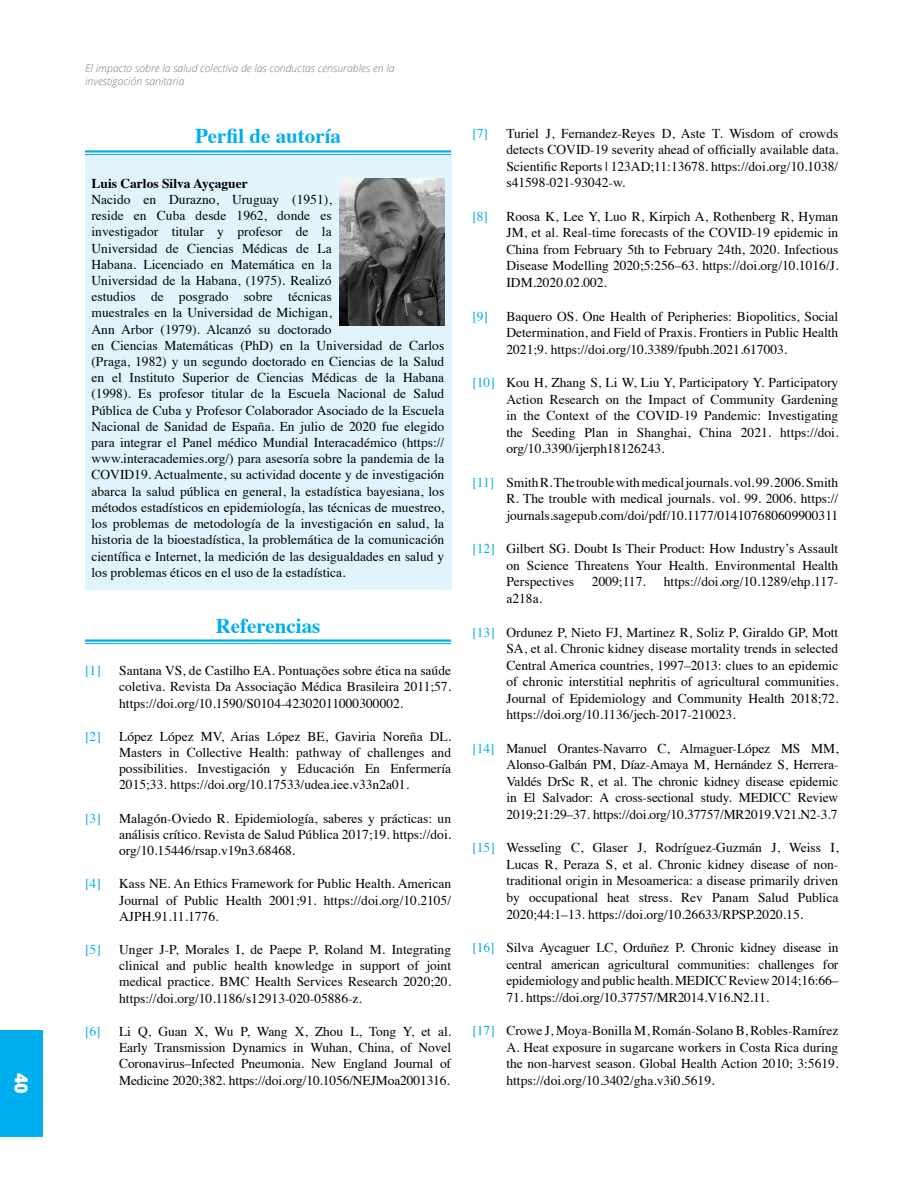
<style>
.page{position:relative;width:915px;height:1191px;background:#fff}
.page>*{position:absolute;margin:0;border:0;box-sizing:border-box;transform-origin:0 0}
.t1{font:700 21px "Times";color:#00aeef}
.t2{font:800 18px "Open Sans";color:#fff}
.t3{font:13.5px/16.2px "Times";color:#000;text-align:justify}
.t4{font:13.5px "Times";color:#00aeef}
.t5{font:700 13.5px "Times";color:#000}
.t6{font:italic 300 10.5px/12.6px "Open Sans";color:#7c7c7c}
.s1{color:#00aeef}
</style>
<div class="page">
<div style="left:0;top:1030px;width:43px;height:106px;background:#00aeef"></div>
<hr style="left:85px;top:639px;width:366px;height:2px;background:#00aeef">
<hr style="left:85px;top:643px;width:366px;height:1px;background:#00aeef">
<div style="left:85px;top:155px;width:366px;height:435px;background:#e1f4fd"></div>
<img style="left:339px;top:178px;width:105px;height:148px">
<hr style="left:85px;top:150px;width:366px;height:3px;background:#00aeef">
<hr style="left:85px;top:154px;width:366px;height:1px;background:#00aeef">
<h2 class="t2" style="left:35px;top:1072px;width:23px;rotate:90deg">40</h2>
<p class="t6" style="left:85px;top:62px;width:311px">El impacto sobre la salud colectiva de las conductas censurables en la investigación sanitaria</p>
<h1 class="t1" style="left:195px;top:116px;width:147px">Perfil de autoría</h1>
<p class="t5" style="left:91px;top:170px;width:158px">Luis Carlos Silva Ayçaguer</p>
<p class="t3" style="left:91px;top:190px;width:354px;text-align:left">Nacido en Durazno, Uruguay (1951),<br>reside en Cuba desde 1962, donde es<br>investigador titular y profesor de la<br>Universidad de Ciencias Médicas de La<br>Habana. Licenciado en Matemática en la<br>Universidad de la Habana, (1975). Realizó<br>estudios de posgrado sobre técnicas<br>muestrales en la Universidad de Michigan,<br>Ann Arbor (1979). Alcanzó su doctorado<br>en Ciencias Matemáticas (PhD) en la Universidad de Carlos (Praga, 1982) y un segundo doctorado en Ciencias de la Salud en el Instituto Superior de Ciencias Médicas de la Habana (1998). Es profesor titular de la Escuela Nacional de Salud Pública de Cuba y Profesor Colaborador Asociado de la Escuela Nacional de Sanidad de España. En julio de 2020 fue elegido para integrar el Panel médico Mundial Interacadémico (https:// www.interacademies.org/) para asesoría sobre la pandemia de la COVID19. Actualmente, su actividad docente y de investigación abarca la salud pública en general, la estadística bayesiana, los métodos estadísticos en epidemiología, las técnicas de muestreo, los problemas de metodología de la investigación en salud, la historia de la bioestadística, la problemática de la comunicación científica e Internet, la medición de las desigualdades en salud y los problemas éticos en el uso de la estadística.</p>
<h1 class="t1" style="left:216px;top:605px;width:106px">Referencias</h1>
<p class="t4" style="left:85px;top:658px;width:17px">[1]</p>
<p class="t3" style="left:119px;top:661px;width:333px">Santana VS, de Castilho EA. Pontuações sobre ética na saúde coletiva. Revista Da Associação Médica Brasileira 2011;57. https://doi.org/10.1590/S0104-42302011000300002.</p>
<p class="t4" style="left:85px;top:723px;width:17px">[2]</p>
<p class="t3" style="left:119px;top:727px;width:333px">López López MV, Arias López BE, Gaviria Noreña DL.<br>Masters in Collective Health: pathway of challenges and possibilities. Investigación y Educación En Enfermería 2015;33. https://doi.org/10.17533/udea.iee.v33n2a01.</p>
<p class="t4" style="left:85px;top:805px;width:17px">[3]</p>
<p class="t3" style="left:119px;top:809px;width:333px">Malagón-Oviedo R. Epidemiología, saberes y prácticas: un análisis crítico. Revista de Salud Pública 2017;19. https://doi. org/10.15446/rsap.v19n3.68468.</p>
<p class="t4" style="left:85px;top:871px;width:17px">[4]</p>
<p class="t3" style="left:119px;top:874px;width:333px">Kass NE. An Ethics Framework for Public Health. American Journal of Public Health 2001;91. https://doi.org/10.2105/ AJPH.91.11.1776.</p>
<p class="t4" style="left:85px;top:937px;width:17px">[5]</p>
<p class="t3" style="left:119px;top:940px;width:333px">Unger J-P, Morales I, de Paepe P, Roland M. Integrating clinical and public health knowledge in support of joint medical practice. BMC Health Services Research 2020;20. https://doi.org/10.1186/s12913-020-05886-z.</p>
<p class="t4" style="left:85px;top:1018px;width:17px">[6]</p>
<p class="t3" style="left:119px;top:1022px;width:333px">Li Q, Guan X, Wu P, Wang X, Zhou L, Tong Y, et al.<br>Early Transmission Dynamics in Wuhan, China, of Novel Coronavirus–Infected Pneumonia. New England Journal of Medicine 2020;382. https://doi.org/10.1056/NEJMoa2001316.</p>
<p class="t4" style="left:472px;top:121px;width:17px">[7]</p>
<p class="t3" style="left:506px;top:124px;width:333px">Turiel J, Fernandez-Reyes D, Aste T. Wisdom of crowds detects COVID-19 severity ahead of officially available data.<br>Scientific Reports | 123AD;11:13678. https://doi.org/10.1038/ s41598-021-93042-w.</p>
<p class="t4" style="left:472px;top:204px;width:17px">[8]</p>
<p class="t3" style="left:506px;top:207px;width:333px">Roosa K, Lee Y, Luo R, Kirpich A, Rothenberg R, Hyman JM, et al. Real-time forecasts of the COVID-19 epidemic in China from February 5th to February 24th, 2020. Infectious Disease Modelling 2020;5:256–63. https://doi.org/10.1016/J.<br>IDM.2020.02.002.</p>
<p class="t4" style="left:472px;top:303px;width:17px">[9]</p>
<p class="t3" style="left:506px;top:306px;width:333px">Baquero OS. One Health of Peripheries: Biopolitics, Social Determination, and Field of Praxis. Frontiers in Public Health 2021;9. https://doi.org/10.3389/fpubh.2021.617003.</p>
<p class="t3" style="left:506px;top:373px;width:333px;text-indent:-34px"><span class="s1">[10]</span> Kou H, Zhang S, Li W, Liu Y, Participatory Y. Participatory Action Research on the Impact of Community Gardening in the Context of the COVID-19 Pandemic: Investigating the Seeding Plan in Shanghai, China 2021. https://doi. org/10.3390/ijerph18126243.</p>
<p class="t3" style="left:506px;top:473px;width:333px;text-indent:-34px"><span class="s1">[11]</span> Smith R. The trouble with medical journals. vol. 99. 2006. Smith R. The trouble with medical journals. vol. 99. 2006. https:// journals.sagepub.com/doi/pdf/10.1177/014107680609900311</p>
<p class="t3" style="left:506px;top:539px;width:333px;text-indent:-34px"><span class="s1">[12]</span> Gilbert SG. Doubt Is Their Product: How Industry’s Assault on Science Threatens Your Health. Environmental Health Perspectives</p>
<p class="t3" style="left:591px;top:572px;width:55px">2009;117.</p>
<p class="t3" style="left:663px;top:572px;width:176px">https://doi.org/10.1289/ehp.117-</p>
<p class="t3" style="left:506px;top:589px;width:37px">a218a.</p>
<p class="t3" style="left:506px;top:622px;width:333px;text-indent:-34px"><span class="s1">[13]</span> Ordunez P, Nieto FJ, Martinez R, Soliz P, Giraldo GP, Mott SA, et al. Chronic kidney disease mortality trends in selected Central America countries, 1997–2013: clues to an epidemic of chronic interstitial nephritis of agricultural communities.<br>Journal of Epidemiology and Community Health 2018;72. https://doi.org/10.1136/jech-2017-210023.</p>
<p class="t3" style="left:506px;top:739px;width:333px;text-indent:-34px"><span class="s1">[14]</span> Manuel Orantes-Navarro C, Almaguer-López MS MM, Alonso-Galbán PM, Díaz-Amaya M, Hernández S, Herrera-Valdés DrSc R, et al. The chronic kidney disease epidemic in El Salvador: A cross-sectional study. MEDICC Review 2019;21:29–37. https://doi.org/10.37757/MR2019.V21.N2-3.7</p>
<p class="t3" style="left:506px;top:838px;width:333px;text-indent:-34px"><span class="s1">[15]</span> Wesseling C, Glaser J, Rodríguez-Guzmán J, Weiss I, Lucas R, Peraza S, et al. Chronic kidney disease of non&shy;traditional origin in Mesoamerica: a disease primarily driven by occupational heat stress. Rev Panam Salud Publica 2020;44:1–13. https://doi.org/10.26633/RPSP.2020.15.</p>
<p class="t3" style="left:506px;top:938px;width:333px;text-indent:-34px"><span class="s1">[16]</span> Silva Aycaguer LC, Orduñez P. Chronic kidney disease in central american agricultural communities: challenges for epidemiology and public health. MEDICC Review 2014;16:66–</p>
<p class="t3" style="left:506px;top:988px;width:264px">71. https://doi.org/10.37757/MR2014.V16.N2.11.</p>
<p class="t3" style="left:506px;top:1021px;width:333px;text-indent:-34px"><span class="s1">[17]</span> Crowe J, Moya-Bonilla M, Román-Solano B, Robles-Ramírez A. Heat exposure in sugarcane workers in Costa Rica during the non-harvest season. Global Health Action 2010; 3:5619. https://doi.org/10.3402/gha.v3i0.5619.</p>
</div>
